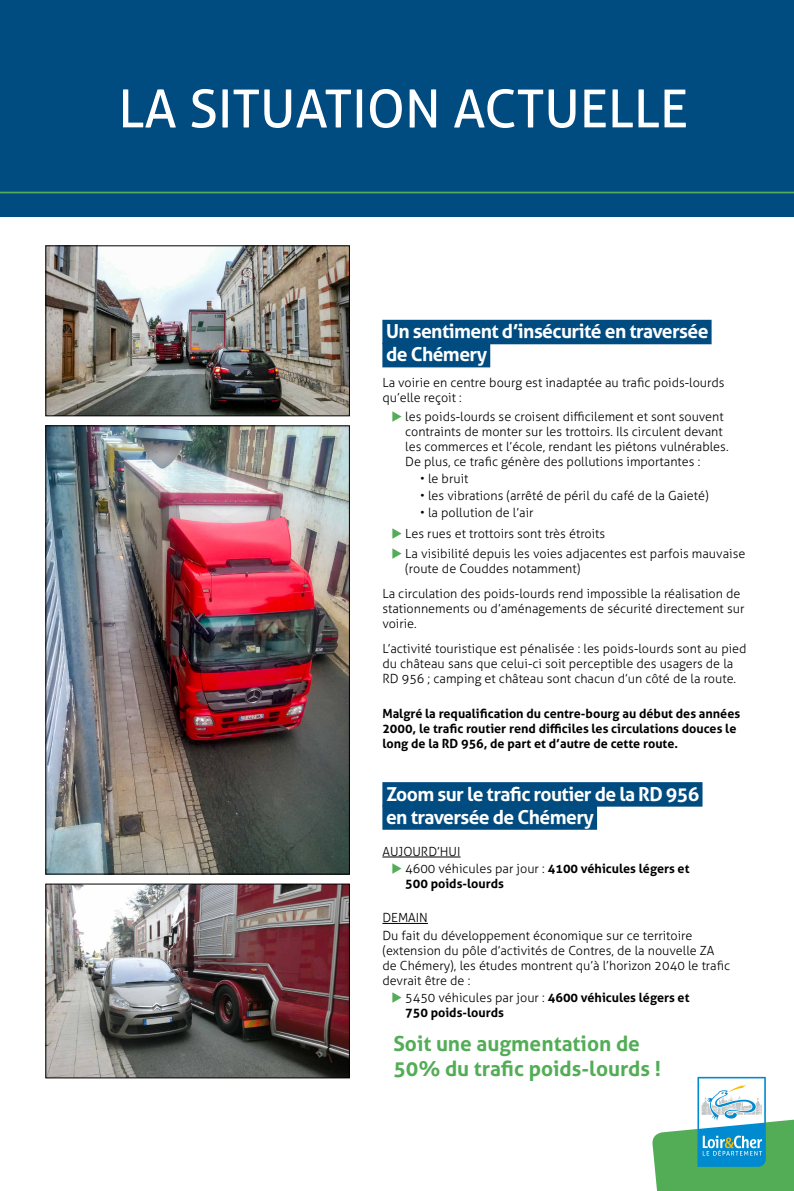
<style>
.page{position:relative;width:794px;height:1191px;background:#fff}
.page>*{position:absolute;margin:0;border:0;box-sizing:border-box;transform-origin:0 0}
.t1{font:52.5px "Aller";color:#fff}
.t2{font:700 20.89px/25.1px "Aller";color:#53ad57}
.t3{font:700 19.25px/23.1px "Aller";letter-spacing:-.03em;color:#fff}
.t4{font:300 12.6px/15.1px "Aller";color:#000}
.t5{font:700 12.6px/15.1px "Aller";color:#000}
.s1{color:#53ad57}
.s2{font-weight:300}
</style>
<div class="page">
<svg style="left:652px;top:1076px;width:142px;height:115px"></svg>
<div style="left:0;top:0;width:794px;height:216px;background:#004b80"></div>
<div style="left:382px;top:320px;width:329px;height:24px;background:#004b80"></div>
<div style="left:382px;top:343px;width:108px;height:24px;background:#004b80"></div>
<div style="left:382px;top:782px;width:320px;height:24px;background:#004b80"></div>
<div style="left:382px;top:805px;width:215px;height:24px;background:#004b80"></div>
<hr style="left:382px;top:856px;width:78px;height:1px;background:#000">
<hr style="left:382px;top:923px;width:46px;height:1px;background:#000">
<img style="left:48px;top:248px;width:299px;height:166px">
<div style="left:46px;top:246px;width:303px;height:170px;border:1px solid #000"></div>
<img style="left:48px;top:427px;width:299px;height:445px">
<img style="left:48px;top:886px;width:299px;height:190px">
<div style="left:46px;top:884px;width:303px;height:194px;border:1px solid #000"></div>
<hr style="left:0;top:192px;width:794px;height:1px;background:#53ad57">
<h1 class="t1" style="left:118px;top:77px;width:571px">LA SITUATION ACTUELLE</h1>
<h3 class="t3" style="left:386px;top:320px;width:324px">Un sentiment d’insécurité en traversée de Chémery</h3>
<p class="t4" style="left:382px;top:374px;width:343px">La voirie en centre bourg est inadaptée au trafic poids-lourds qu’elle reçoit :</p>
<p class="t4" style="left:405px;top:409px;width:325px;text-indent:-14px"><span class="s1">◆</span> les poids-lourds se croisent difficilement et sont souvent contraints de monter sur les trottoirs. Ils circulent devant les commerces et l’école, rendant les piétons vulnérables.<br>De plus, ce trafic génère des pollutions importantes :</p>
<p class="t4" style="left:420px;top:471px;width:50px">• le bruit</p>
<p class="t4" style="left:420px;top:488px;width:290px">• les vibrations (arrêté de péril du café de la Gaieté)</p>
<p class="t4" style="left:420px;top:505px;width:115px">• la pollution de l’air</p>
<p class="t4" style="left:391px;top:525px;width:215px"><span class="s1">◆</span> Les rues et trottoirs sont très étroits</p>
<p class="t4" style="left:405px;top:545px;width:341px;text-indent:-14px"><span class="s1">◆</span> La visibilité depuis les voies adjacentes est parfois mauvaise (route de Couddes notamment)</p>
<p class="t4" style="left:382px;top:586px;width:363px">La circulation des poids-lourds rend impossible la réalisation de stationnements ou d’aménagements de sécurité directement sur voirie.</p>
<p class="t4" style="left:382px;top:641px;width:365px">L’activité touristique est pénalisée : les poids-lourds sont au pied du château sans que celui-ci soit perceptible des usagers de la<br>RD 956 ; camping et château sont chacun d’un côté de la route.</p>
<p class="t5" style="left:382px;top:705px;width:359px">Malgré la requalification du centre-bourg au début des années<br>2000, le trafic routier rend difficiles les circulations douces le long de la RD 956, de part et d’autre de cette route.</p>
<h3 class="t3" style="left:386px;top:782px;width:315px">Zoom sur le trafic routier de la RD 956 en traversée de Chémery</h3>
<p class="t4" style="left:382px;top:844px;width:80px">AUJOURD’HUI</p>
<p class="t5" style="left:405px;top:861px;width:286px;text-indent:-14px"><span class="s1">◆</span> <span class="s2">4600 véhicules par jour :</span> 4100 véhicules légers et<br>500 poids-lourds</p>
<p class="t4" style="left:382px;top:909px;width:311px;line-height:17.1px">DEMAIN<br>Du fait du développement économique sur ce territoire</p>
<p class="t4" style="left:382px;top:942px;width:349px">(extension du pôle d’activités de Contres, de la nouvelle ZA de Chémery), les études montrent qu’à l’horizon 2040 le trafic devrait être de :</p>
<p class="t5" style="left:405px;top:990px;width:286px;text-indent:-14px"><span class="s1">◆</span> <span class="s2">5450 véhicules par jour :</span> 4600 véhicules légers et<br>750 poids-lourds</p>
<h2 class="t2" style="left:393px;top:1031px;width:269px">Soit une augmentation de<br>50% du trafic poids-lourds !</h2>
</div>
